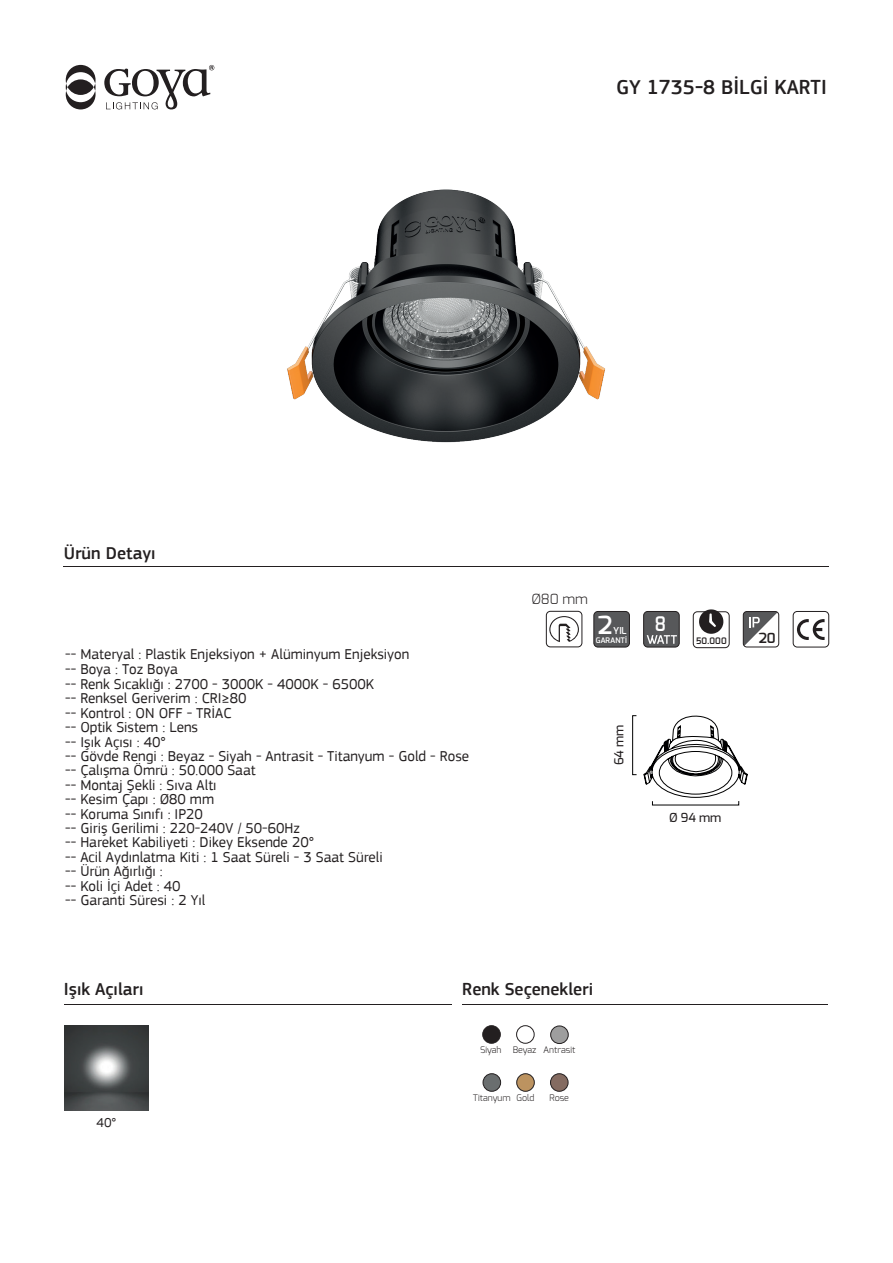
<style>
.page{position:relative;width:893px;height:1263px;background:#fff}
.page>*{position:absolute;margin:0;border:0;box-sizing:border-box;transform-origin:0 0}
.t1{font:600 24.9px "Exo";color:#fff}
.t2{font:500 21px "PF Square Sans Pro";color:#231f20}
.t3{font:600 19.95px "Exo";color:#fff;scale:.89 1}
.t4{font:500 18px "PF Square Sans Pro";color:#231f20}
.t5{font:15px/14.4px "PF Square Sans Pro";color:#231f20}
.t6{font:300 13.95px "Exo";color:#231f20}
.t7{font:600 13.95px "Exo";color:#231f20}
.t8{font:13.5px "PF Square Sans Pro";color:#231f20}
.t9{font:500 12.45px "Exo";color:#231f20}
.t10{font:600 9.45px "Exo";color:#fff}
.t11{font:300 9px "Exo";color:#231f20}
.t12{font:600 9px "Exo";color:#231f20}
.t13{font:600 7.65px "Exo";color:#fff}
</style>
<div class="page">
<hr style="left:64px;top:1004px;width:387px;height:1px;background:#231f20">
<hr style="left:64px;top:566px;width:765px;height:1px;background:#231f20">
<hr style="left:462px;top:1004px;width:366px;height:1px;background:#231f20">
<svg style="left:66px;top:65px;width:30px;height:44px"></svg>
<svg style="left:104px;top:65px;width:110px;height:44px"></svg>
<div style="left:516px;top:1025px;width:18px;height:18px;border:1px solid #231f20;border-radius:50%"></div>
<div style="left:483px;top:1074px;width:18px;height:17px;background:#6a6e6f;border-radius:50%"></div>
<div style="left:483px;top:1073px;width:18px;height:18px;border:1px solid #231f20;border-radius:50%"></div>
<div style="left:517px;top:1074px;width:17px;height:17px;background:#bc9360;border-radius:50%"></div>
<div style="left:516px;top:1073px;width:19px;height:18px;border:1px solid #231f20;border-radius:50%"></div>
<div style="left:550px;top:1074px;width:18px;height:17px;background:#846b61;border-radius:50%"></div>
<div style="left:550px;top:1073px;width:18px;height:18px;border:1px solid #231f20;border-radius:50%"></div>
<div style="left:483px;top:1026px;width:17px;height:17px;background:#231f20;border-radius:50%"></div>
<div style="left:482px;top:1025px;width:19px;height:18px;border:1px solid #231f20;border-radius:50%"></div>
<div style="left:546px;top:611px;width:36px;height:36px;border:1px solid #231f20;border-radius:4px"></div>
<svg style="left:549px;top:616px;width:30px;height:26px"></svg>
<div style="left:644px;top:611px;width:35px;height:36px;background:#57585a;border-radius:4px"></div>
<div style="left:643px;top:611px;width:37px;height:36px;border:1px solid #231f20;border-radius:4px"></div>
<svg style="left:647px;top:635px;width:30px;height:9px"></svg>
<div style="left:793px;top:611px;width:36px;height:36px;border:1px solid #231f20;border-radius:4px"></div>
<svg style="left:797px;top:619px;width:28px;height:21px"></svg>
<div style="left:743px;top:611px;width:36px;height:36px;border:1px solid #231f20;border-radius:4px"></div>
<svg style="left:743px;top:611px;width:34px;height:35px"></svg>
<div style="left:594px;top:611px;width:35px;height:36px;background:#57585a;border-radius:4px"></div>
<div style="left:593px;top:611px;width:37px;height:36px;border:1px solid #231f20;border-radius:4px"></div>
<img style="left:64px;top:1026px;width:84px;height:84px">
<svg style="left:632px;top:715px;width:115px;height:90px"></svg>
<img style="left:287px;top:189px;width:318px;height:254px">
<svg style="left:699px;top:609px;width:25px;height:25px"></svg>
<div style="left:693px;top:611px;width:36px;height:37px;border:1px solid #231f20;border-radius:4px"></div>
<div style="left:551px;top:1026px;width:17px;height:17px;background:#9e9e9e;border-radius:50%"></div>
<div style="left:550px;top:1026px;width:18px;height:18px;border:1px solid #231f20;border-radius:50%"></div>
<h2 class="t2" style="left:616px;top:75px;width:212px">GY 1735-8 BİLGİ KARTI</h2>
<p class="t4" style="left:64px;top:543px;width:93px">Ürün Detayı</p>
<p class="t5" style="left:65px;top:647px;width:405px">-- Materyal : Plastik Enjeksiyon + Alüminyum Enjeksiyon<br>-- Boya : Toz Boya<br>-- Renk Sıcaklığı : 2700 - 3000K - 4000K - 6500K<br>-- Renksel Geriverim : CRI≥80<br>-- Kontrol : ON OFF - TRİAC<br>-- Optik Sistem : Lens<br>-- Işık Açısı : 40°<br>-- Gövde Rengi : Beyaz - Siyah - Antrasit - Titanyum - Gold - Rose -- Çalışma Ömrü : 50.000 Saat<br>-- Montaj Şekli : Sıva Altı<br>-- Kesim Çapı : Ø80 mm<br>-- Koruma Sınıfı : IP20<br>-- Giriş Gerilimi : 220-240V / 50-60Hz<br>-- Hareket Kabiliyeti : Dikey Eksende 20°<br>-- Acil Aydınlatma Kiti : 1 Saat Süreli - 3 Saat Süreli<br>-- Ürün Ağırlığı :<br>-- Koli İçi Adet : 40<br>-- Garanti Süresi : 2 Yıl</p>
<p class="t6" style="left:531px;top:590px;width:58px">Ø80 mm</p>
<h1 class="t1" style="left:598px;top:609px;width:16px">2</h1>
<p class="t10" style="left:613px;top:624px;width:15px">YIL</p>
<h3 class="t3" style="left:655px;top:611px;width:14px">8</h3>
<p class="t13" style="left:596px;top:635px;width:33px">GARANTİ</p>
<p class="t7" style="left:759px;top:629px;width:19px">20</p>
<p class="t12" style="left:696px;top:634px;width:32px">50.000</p>
<p class="t9" style="left:611px;top:765px;width:42px;rotate:-90deg">64 mm</p>
<p class="t9" style="left:669px;top:810px;width:54px">Ø 94 mm</p>
<p class="t4" style="left:64px;top:979px;width:81px">Işık Açıları</p>
<p class="t4" style="left:462px;top:979px;width:132px">Renk Seçenekleri</p>
<p class="t8" style="left:97px;top:1115px;width:21px">40°</p>
<p class="t11" style="left:480px;top:1043px;width:23px">Siyah</p>
<p class="t11" style="left:513px;top:1043px;width:25px">Beyaz</p>
<p class="t11" style="left:473px;top:1091px;width:63px">Titanyum Gold</p>
<p class="t11" style="left:550px;top:1091px;width:21px">Rose</p>
<p class="t11" style="left:543px;top:1044px;width:34px">Antrasit</p>
</div>
